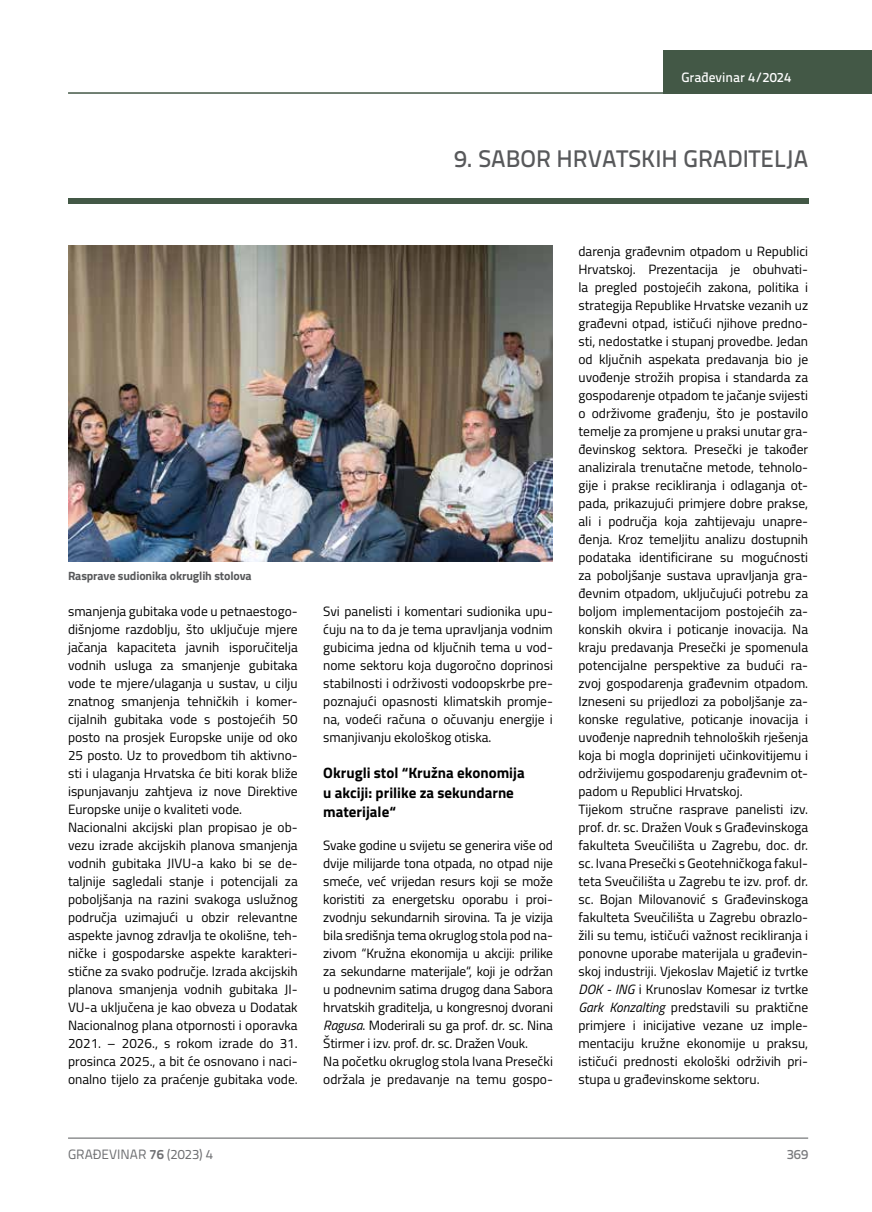
<style>
.page{position:relative;width:872px;height:1212px;background:#fff}
.page>*{position:absolute;margin:0;border:0;box-sizing:border-box;transform-origin:0 0}
.t1{font:500 24px "Titillium Text 22 L";color:#58595b}
.t2{font:700 15px/19.5px "Titillium";color:#000}
.t3{font:13.5px/18px "Titillium";color:#000}
.t4{font:13.5px "Titillium Text 22 L";color:#6d6e71}
.t5{font:500 13.5px "Titillium Text 22 L";color:#fff}
.t6{font:500 13.5px "Titillium Text 22 L";color:#797a7d}
.t7{font:700 12px "Titillium";letter-spacing:-.01em;color:#58595b}
.s1{font-style:italic}
.s2{font-weight:700}
</style>
<div class="page">
<hr style="left:68px;top:1138px;width:740px;height:1px;background:#58595b">
<div style="left:663px;top:50px;width:209px;height:44px;background:#435846"></div>
<hr style="left:68px;top:92px;width:804px;height:2px;background:#435846">
<div style="left:68px;top:198px;width:740px;height:5px;background:#435846"></div>
<img style="left:68px;top:246px;width:485px;height:316px">
<p class="t5" style="left:681px;top:67px;width:111px">Građevinar 4/2024</p>
<h1 class="t1" style="left:454px;top:140px;width:356px">9. SABOR HRVATSKIH GRADITELJA</h1>
<p class="t7" style="left:68px;top:566px;width:185px">Rasprave sudionika okruglih stolova</p>
<p class="t3" style="left:68px;top:602px;width:231px">smanjenja gubitaka vode u petnaestogo&shy;dišnjome razdoblju, što uključuje mjere jačanja kapaciteta javnih isporučitelja vodnih usluga za smanjenje gubitaka vode te mjere/ulaganja u sustav, u cilju znatnog smanjenja tehničkih i komer&shy;cijalnih gubitaka vode s postojećih 50 posto na prosjek Europske unije od oko 25 posto. Uz to provedbom tih aktivno&shy;sti i ulaganja Hrvatska će biti korak bliže ispunjavanju zahtjeva iz nove Direktive Europske unije o kvaliteti vode.<br>Nacionalni akcijski plan propisao je ob&shy;vezu izrade akcijskih planova smanjenja vodnih gubitaka JIVU-a kako bi se de&shy;taljnije sagledali stanje i potencijali za poboljšanja na razini svakoga uslužnog područja uzimajući u obzir relevantne aspekte javnog zdravlja te okolišne, teh&shy;ničke i gospodarske aspekte karakteri&shy;stične za svako područje. Izrada akcijskih planova smanjenja vodnih gubitaka JI-VU-a uključena je kao obveza u Dodatak Nacionalnog plana otpornosti i oporavka 2021. – 2026., s rokom izrade do 31. prosinca 2025., a bit će osnovano i naci&shy;onalno tijelo za praćenje gubitaka vode.</p>
<p class="t3" style="left:323px;top:601px;width:231px;text-align:justify">Svi panelisti i komentari sudionika upu&shy;ćuju na to da je tema upravljanja vodnim gubicima jedna od ključnih tema u vod&shy;nome sektoru koja dugoročno doprinosi stabilnosti i održivosti vodoopskrbe pre&shy;poznajući opasnosti klimatskih promje&shy;na, vodeći računa o očuvanju energije i smanjivanju ekološkog otiska.</p>
<p class="t2" style="left:323px;top:762px;width:203px">Okrugli stol “Kružna ekonomija u akciji: prilike za sekundarne materijale“</p>
<p class="t3" style="left:323px;top:836px;width:231px">Svake godine u svijetu se generira više od dvije milijarde tona otpada, no otpad nije smeće, već vrijedan resurs koji se može koristiti za energetsku oporabu i proi&shy;zvodnju sekundarnih sirovina. Ta je vizija bila središnja tema okruglog stola pod na&shy;zivom “Kružna ekonomija u akciji: prilike za sekundarne materijale“, koji je održan u podnevnim satima drugog dana Sabora hrvatskih graditelja, u kongresnoj dvorani <span class="s1">Ragusa</span>. Moderirali su ga prof. dr. sc. Nina Štirmer i izv. prof. dr. sc. Dražen Vouk.<br>Na početku okruglog stola Ivana Presečki održala je predavanje na temu gospo-</p>
<p class="t3" style="left:578px;top:241px;width:231px">darenja građevnim otpadom u Republici Hrvatskoj. Prezentacija je obuhvati&shy;la pregled postojećih zakona, politika i strategija Republike Hrvatske vezanih uz građevni otpad, ističući njihove predno&shy;sti, nedostatke i stupanj provedbe. Jedan od ključnih aspekata predavanja bio je uvođenje strožih propisa i standarda za gospodarenje otpadom te jačanje svijesti o održivome građenju, što je postavilo temelje za promjene u praksi unutar gra&shy;đevinskog sektora. Presečki je također analizirala trenutačne metode, tehnolo&shy;gije i prakse recikliranja i odlaganja ot&shy;pada, prikazujući primjere dobre prakse, ali i područja koja zahtijevaju unapre&shy;đenja. Kroz temeljitu analizu dostupnih podataka identificirane su mogućnosti za poboljšanje sustava upravljanja gra&shy;đevnim otpadom, uključujući potrebu za boljom implementacijom postojećih za&shy;konskih okvira i poticanje inovacija. Na kraju predavanja Presečki je spomenula potencijalne perspektive za budući ra&shy;zvoj gospodarenja građevnim otpadom.<br>Izneseni su prijedlozi za poboljšanje za&shy;konske regulative, poticanje inovacija i uvođenje naprednih tehnoloških rješenja koja bi mogla doprinijeti učinkovitijemu i održivijemu gospodarenju građevnim ot&shy;padom u Republici Hrvatskoj.<br>Tijekom stručne rasprave panelisti izv. prof. dr. sc. Dražen Vouk s Građevinskoga fakulteta Sveučilišta u Zagrebu, doc. dr. sc. Ivana Presečki s Geotehničkoga fakul&shy;teta Sveučilišta u Zagrebu te izv. prof. dr. sc. Bojan Milovanović s Građevinskoga fakulteta Sveučilišta u Zagrebu obrazlo&shy;žili su temu, ističući važnost recikliranja i ponovne uporabe materijala u građevin&shy;skoj industriji. Vjekoslav Majetić iz tvrtke <span class="s1">DOK - ING</span> i Krunoslav Komesar iz tvrtke <span class="s1">Gark Konzalting</span> predstavili su praktične primjere i inicijative vezane uz imple&shy;mentaciju kružne ekonomije u praksu, ističući prednosti ekološki održivih pri&shy;stupa u građevinskome sektoru.</p>
<p class="t4" style="left:68px;top:1144px;width:146px">GRAĐEVINAR <span class="s2">76</span> (2023) 4</p>
<p class="t6" style="left:786px;top:1144px;width:23px">369</p>
</div>
